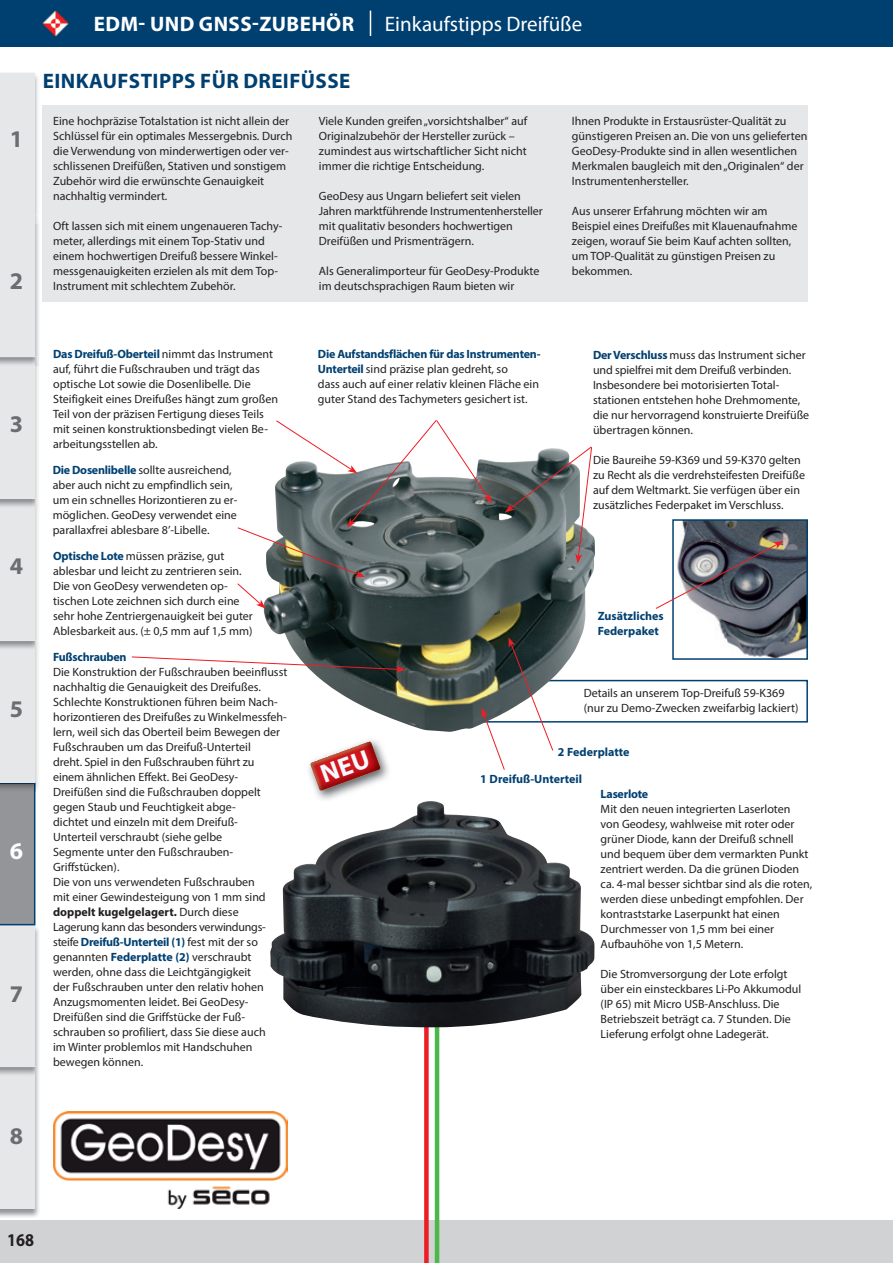
<style>
.page{position:relative;width:893px;height:1263px;background:#fff}
.page>*{position:absolute;margin:0;border:0;box-sizing:border-box;transform-origin:0 0}
.t1{font:700 24px "Myriad Pro";color:#6c6d70}
.t2{font:700 24px "Myriad Pro";color:#fff}
.t3{font:700 21px "Myriad Pro";letter-spacing:.02em;color:#004071}
.t4{font:21px "Myriad Pro";color:#fff}
.t5{font:700 21px "Myriad Pro";letter-spacing:.02em;color:#fff}
.t6{font:700 18px "Myriad Pro";color:#231f20;scale:.9 1}
.t7{font:12px/15px "Myriad Pro";color:#231f20}
.t8{font:700 12px/15px "Myriad Pro";color:#004071}
.t9{font:700 12px "Myriad Pro";letter-spacing:-.02em;color:#004071}
.s1{font-weight:700;color:#004071}
.s2{font-weight:700}
</style>
<div class="page">
<div style="left:0;top:0;width:893px;height:46px;background:#004071"></div>
<img style="left:0;top:1209px;width:39px;height:8px">
<img style="left:43px;top:11px;width:25px;height:25px">
<div style="left:0;top:1220px;width:893px;height:43px;background:#d1d2d4"></div>
<svg style="left:0;top:73px;width:39px;height:1136px;background:#dadbdd"></svg>
<div style="left:424px;top:1020px;width:5px;height:243px;background:#ee1d23"></div>
<hr style="left:435px;top:1020px;width:4px;height:243px;background:#4cb848">
<div style="left:43px;top:105px;width:765px;height:197px;background:#e6e7e9"></div>
<img style="left:682px;top:522px;width:123px;height:135px">
<div style="left:672px;top:519px;width:136px;height:141px;border:2px solid #004071"></div>
<div style="left:446px;top:680px;width:362px;height:42px;border:2px solid #004071"></div>
<img style="left:264px;top:461px;width:331px;height:271px">
<svg style="left:505px;top:446px;width:88px;height:118px"></svg>
<svg style="left:131px;top:656px;width:275px;height:17px"></svg>
<svg style="left:477px;top:637px;width:156px;height:133px"></svg>
<svg style="left:237px;top:420px;width:255px;height:189px"></svg>
<svg style="left:655px;top:541px;width:128px;height:69px"></svg>
<svg style="left:370px;top:11px;width:1px;height:25px"></svg>
<img style="left:53px;top:1111px;width:234px;height:98px">
<img style="left:270px;top:801px;width:324px;height:226px">
<img style="left:305px;top:740px;width:86px;height:62px">
<img style="left:310px;top:741px;width:70px;height:50px">
<svg style="left:320px;top:750px;width:50px;height:32px;background:#c83135"></svg>
<h1 class="t1" style="left:10px;top:123px;width:15px">1</h1>
<h1 class="t1" style="left:10px;top:265px;width:15px">2</h1>
<h2 class="t5" style="left:94px;top:10px;width:262px">EDM- UND GNSS-ZUBEHÖR</h2>
<h2 class="t4" style="left:385px;top:11px;width:199px">Einkaufstipps Dreifüße</h2>
<h2 class="t3" style="left:43px;top:67px;width:309px">EINKAUFSTIPPS FÜR DREIFÜSSE</h2>
<p class="t7" style="left:53px;top:113px;width:241px">Eine hochpräzise Totalstation ist nicht allein der Schlüssel für ein optimales Messergebnis. Durch die Verwendung von minderwertigen oder ver&shy;schlissenen Dreifüßen, Stativen und sonstigem Zubehör wird die erwünschte Genauigkeit nachhaltig vermindert.</p>
<p class="t7" style="left:53px;top:218px;width:231px">Oft lassen sich mit einem ungenaueren Tachy&shy;meter, allerdings mit einem Top-Stativ und einem hochwertigen Dreifuß bessere Winkel&shy;messgenauigkeiten erzielen als mit dem Top-Instrument mit schlechtem Zubehör.</p>
<p class="t7" style="left:319px;top:113px;width:210px">Viele Kunden greifen „vorsichtshalber“ auf Originalzubehör der Hersteller zurück – zumindest aus wirtschaftlicher Sicht nicht immer die richtige Entscheidung.</p>
<p class="t7" style="left:319px;top:188px;width:225px">GeoDesy aus Ungarn beliefert seit vielen Jahren marktführende Instrumentenhersteller mit qualitativ besonders hochwertigen Dreifüßen und Prismenträgern.</p>
<p class="t7" style="left:319px;top:263px;width:222px">Als Generalimporteur für GeoDesy-Produkte im deutschsprachigen Raum bieten wir</p>
<p class="t7" style="left:572px;top:113px;width:237px">Ihnen Produkte in Erstausrüster-Qualität zu günstigeren Preisen an. Die von uns gelieferten GeoDesy-Produkte sind in allen wesentlichen Merkmalen baugleich mit den „Originalen“ der Instrumentenhersteller.</p>
<p class="t7" style="left:572px;top:203px;width:227px">Aus unserer Erfahrung möchten wir am Beispiel eines Dreifußes mit Klauenaufnahme zeigen, worauf Sie beim Kauf achten sollten, um TOP-Qualität zu günstigen Preisen zu bekommen.</p>
<h1 class="t1" style="left:10px;top:408px;width:15px">3</h1>
<h1 class="t1" style="left:10px;top:550px;width:15px">4</h1>
<h1 class="t1" style="left:10px;top:693px;width:15px">5</h1>
<h1 class="t2" style="left:10px;top:835px;width:15px">6</h1>
<h1 class="t1" style="left:10px;top:978px;width:15px">7</h1>
<p class="t7" style="left:53px;top:346px;width:226px"><span class="s1">Das Dreifuß-Oberteil</span> nimmt das Instrument auf, führt die Fußschrauben und trägt das optische Lot sowie die Dosenlibelle. Die Steifigkeit eines Dreifußes hängt zum großen Teil von der präzisen Fertigung dieses Teils mit seinen konstruktionsbedingt vielen Be&shy;arbeitungsstellen ab.</p>
<p class="t7" style="left:53px;top:462px;width:186px"><span class="s1">Die Dosenlibelle</span> sollte ausreichend, aber auch nicht zu empfindlich sein, um ein schnelles Horizontieren zu er&shy;möglichen. GeoDesy verwendet eine parallaxfrei ablesbare 8’-Libelle.</p>
<p class="t7" style="left:53px;top:548px;width:201px"><span class="s1">Optische Lote</span> müssen präzise, gut ablesbar und leicht zu zentrieren sein.<br>Die von GeoDesy verwendeten op&shy;tischen Lote zeichnen sich durch eine sehr hohe Zentriergenauigkeit bei guter Ablesbarkeit aus. (± 0,5 mm auf 1,5 mm)</p>
<p class="t9" style="left:53px;top:649px;width:75px">Fußschrauben</p>
<p class="t7" style="left:53px;top:664px;width:236px">Die Konstruktion der Fußschrauben beeinflusst nachhaltig die Genauigkeit des Dreifußes.<br>Schlechte Konstruktionen führen beim Nach&shy;horizontieren des Dreifußes zu Winkelmessfeh&shy;lern, weil sich das Oberteil beim Bewegen der Fußschrauben um das Dreifuß-Unterteil<br>dreht. Spiel in den Fußschrauben führt zu einem ähnlichen Effekt. Bei GeoDesy-Dreifüßen sind die Fußschrauben doppelt gegen Staub und Feuchtigkeit abge-<br>dichtet und einzeln mit dem Dreifuß-<br>Unterteil verschraubt (siehe gelbe<br>Segmente unter den Fußschrauben-Griffstücken).<br>Die von uns verwendeten Fußschrauben<br>mit einer Gewindesteigung von 1 mm sind <span class="s2">doppelt kugelgelagert.</span> Durch diese Lagerung kann das besonders verwindungs&shy;steife <span class="s1">Dreifuß-Unterteil (1)</span> fest mit der so genannten <span class="s1">Federplatte (2)</span> verschraubt werden, ohne dass die Leichtgängigkeit<br>der Fußschrauben unter den relativ hohen Anzugsmomenten leidet. Bei GeoDesy-Dreifüßen sind die Griffstücke der Fuß&shy;schrauben so profiliert, dass Sie diese auch<br>im Winter problemlos mit Handschuhen bewegen können.</p>
<p class="t7" style="left:318px;top:346px;width:224px"><span class="s1">Die Aufstandsflächen für das Instrumenten-Unterteil</span> sind präzise plan gedreht, so<br>dass auch auf einer relativ kleinen Fläche ein guter Stand des Tachymeters gesichert ist.</p>
<p class="t7" style="left:593px;top:347px;width:218px"><span class="s1">Der Verschluss</span> muss das Instrument sicher und spielfrei mit dem Dreifuß verbinden.<br>Insbesondere bei motorisierten Total&shy;stationen entstehen hohe Drehmomente, die nur hervorragend konstruierte Dreifüße übertragen können.</p>
<p class="t7" style="left:593px;top:452px;width:214px">Die Baureihe 59-K369 und 59-K370 gelten zu Recht als die verdrehsteifesten Dreifüße auf dem Weltmarkt. Sie verfügen über ein zusätzliches Federpaket im Verschluss.</p>
<p class="t8" style="left:598px;top:608px;width:67px">Zusätzliches<br>Federpaket</p>
<p class="t7" style="left:584px;top:686px;width:216px">Details an unserem Top-Dreifuß 59-K369 (nur zu Demo-Zwecken zweifarbig lackiert)</p>
<p class="t8" style="left:558px;top:744px;width:73px">2 Federplatte</p>
<p class="t8" style="left:480px;top:771px;width:103px">1 Dreifuß-Unterteil</p>
<p class="t9" style="left:601px;top:786px;width:49px">Laserlote</p>
<p class="t7" style="left:601px;top:801px;width:213px">Mit den neuen integrierten Laserloten von Geodesy, wahlweise mit roter oder grüner Diode, kann der Dreifuß schnell und bequem über dem vermarkten Punkt zentriert werden. Da die grünen Dioden ca. 4-mal besser sichtbar sind als die roten, werden diese unbedingt empfohlen. Der kontraststarke Laserpunkt hat einen Durchmesser von 1,5 mm bei einer Aufbauhöhe von 1,5 Metern.</p>
<p class="t7" style="left:601px;top:966px;width:202px">Die Stromversorgung der Lote erfolgt über ein einsteckbares Li-Po Akkumodul (IP 65) mit Micro USB-Anschluss. Die Betriebszeit beträgt ca. 7 Stunden. Die Lieferung erfolgt ohne Ladegerät.</p>
<h1 class="t1" style="left:10px;top:1120px;width:15px">8</h1>
<h3 class="t6" style="left:7px;top:1228px;width:31px">168</h3>
</div>
